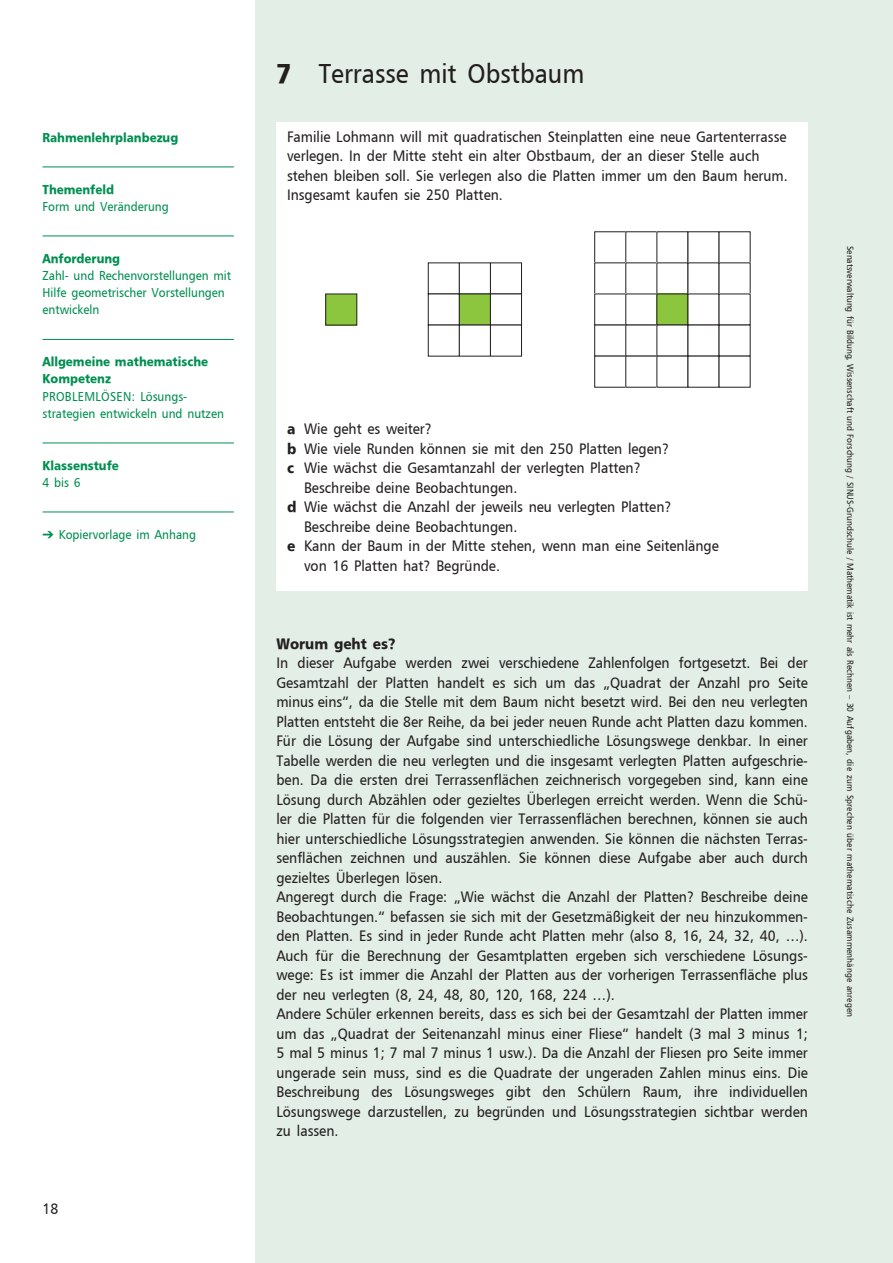
<style>
.page{position:relative;width:893px;height:1263px;background:#fff}
.page>*{position:absolute;margin:0;border:0;box-sizing:border-box;transform-origin:0 0}
.Überschrift{font:27px "Sen BJS Normal";color:#231f20}
.Fließtext{font:15px/19.5px "Sen BJS Normal";color:#231f20;text-align:justify}
.Fließtext_Kasten{font:15px/19.5px "Sen BJS Normal";color:#231f20}
.Fließtext-2{font:15px "Sen BJS Bold";color:#231f20}
.Randspalte{font:12.75px/17.2px "Sen BJS Normal";color:#008f51}
.Randspalte-2{font:12.75px/17.2px "Sen BJS Bold";color:#008f51}
.t1{font:9px "Sen BJS Normal";color:#231f20}
.s1{font-family:"Sen BJS Bold"}
</style>
<div class="page">
<div style="left:255px;top:0;width:638px;height:1263px;background:#e3eee6"></div>
<div style="left:276px;top:122px;width:532px;height:468px;background:#fff"></div>
<hr style="left:43px;top:167px;width:191px;height:1px;background:#008f51">
<hr style="left:43px;top:236px;width:191px;height:1px;background:#008f51">
<hr style="left:43px;top:339px;width:191px;height:1px;background:#008f51">
<hr style="left:43px;top:443px;width:191px;height:1px;background:#008f51">
<hr style="left:43px;top:512px;width:191px;height:1px;background:#008f51">
<div style="left:326px;top:294px;width:31px;height:31px;background:#8bc63e"></div>
<div style="left:325px;top:294px;width:32px;height:31px;border:1px solid #231f20"></div>
<div style="left:428px;top:262px;width:32px;height:32px;border:1px solid #231f20"></div>
<div style="left:428px;top:294px;width:32px;height:31px;border:1px solid #231f20"></div>
<div style="left:428px;top:325px;width:32px;height:31px;border:1px solid #231f20"></div>
<div style="left:459px;top:262px;width:32px;height:32px;border:1px solid #231f20"></div>
<div style="left:459px;top:294px;width:31px;height:31px;background:#8bc63e"></div>
<div style="left:459px;top:294px;width:32px;height:31px;border:1px solid #231f20"></div>
<div style="left:459px;top:325px;width:32px;height:31px;border:1px solid #231f20"></div>
<div style="left:490px;top:262px;width:32px;height:32px;border:1px solid #231f20"></div>
<div style="left:490px;top:294px;width:32px;height:31px;border:1px solid #231f20"></div>
<div style="left:490px;top:325px;width:32px;height:31px;border:1px solid #231f20"></div>
<div style="left:657px;top:294px;width:31px;height:31px;background:#8bc63e"></div>
<div style="left:656px;top:294px;width:32px;height:31px;border:1px solid #231f20"></div>
<p class="Randspalte-2" style="left:43px;top:129px;width:137px">Rahmenlehrplanbezug</p>
<p class="Randspalte-2" style="left:43px;top:180px;width:73px">Themenfeld</p>
<p class="Randspalte" style="left:43px;top:197px;width:128px">Form und Veränderung</p>
<p class="Randspalte-2" style="left:43px;top:249px;width:79px">Anforderung</p>
<p class="Randspalte" style="left:43px;top:266px;width:190px">Zahl- und Rechenvorstellungen mit<br>Hilfe geometrischer Vorstellungen entwickeln</p>
<p class="Randspalte-2" style="left:43px;top:353px;width:167px">Allgemeine mathematische<br>Kompetenz</p>
<p class="Randspalte" style="left:43px;top:387px;width:183px">PROBLEMLÖSEN: Lösungs&shy;strategien entwickeln und nutzen</p>
<p class="Randspalte-2" style="left:43px;top:456px;width:78px">Klassenstufe</p>
<p class="Randspalte" style="left:43px;top:473px;width:39px">4 bis 6</p>
<p class="Randspalte" style="left:43px;top:525px;width:155px">➔ Kopiervorlage im Anhang</p>
<p class="Fließtext" style="left:43px;top:1199px;width:17px">18</p>
<p class="Überschrift" style="left:276px;top:57px;width:310px"><span class="s1">7</span> Terrasse mit Obstbaum</p>
<p class="Fließtext_Kasten" style="left:287px;top:127px;width:502px">Familie Lohmann will mit quadratischen Steinplatten eine neue Gartenterrasse verlegen. In der Mitte steht ein alter Obstbaum, der an dieser Stelle auch stehen bleiben soll. Sie verlegen also die Platten immer um den Baum herum.</p>
<p class="Fließtext_Kasten" style="left:287px;top:185px;width:217px">Insgesamt kaufen sie 250 Platten.</p>
<p class="Fließtext_Kasten" style="left:287px;top:419px;width:146px"><span class="s1">a</span> Wie geht es weiter?</p>
<p class="Fließtext_Kasten" style="left:287px;top:439px;width:384px"><span class="s1">b</span> Wie viele Runden können sie mit den 250 Platten legen?</p>
<p class="Fließtext_Kasten" style="left:304px;top:458px;width:338px;text-indent:-17px"><span class="s1">c</span> Wie wächst die Gesamtanzahl der verlegten Platten?<br>Beschreibe deine Beobachtungen.</p>
<p class="Fließtext_Kasten" style="left:304px;top:497px;width:369px;text-indent:-17px"><span class="s1">d</span> Wie wächst die Anzahl der jeweils neu verlegten Platten?<br>Beschreibe deine Beobachtungen.</p>
<p class="Fließtext_Kasten" style="left:304px;top:536px;width:416px;text-indent:-17px"><span class="s1">e</span> Kann der Baum in der Mitte stehen, wenn man eine Seitenlänge von 16 Platten hat? Begründe.</p>
<p class="Fließtext-2" style="left:276px;top:634px;width:121px">Worum geht es?</p>
<p class="Fließtext" style="left:276px;top:653px;width:533px">In dieser Aufgabe werden zwei verschiedene Zahlenfolgen fortgesetzt. Bei der Gesamtzahl der Platten handelt es sich um das „Quadrat der Anzahl pro Seite minus eins“, da die Stelle mit dem Baum nicht besetzt wird. Bei den neu verlegten Platten entsteht die 8er Reihe, da bei jeder neuen Runde acht Platten dazu kommen.</p>
<p class="Fließtext" style="left:276px;top:731px;width:533px">Für die Lösung der Aufgabe sind unterschiedliche Lösungswege denkbar. In einer Tabelle werden die neu verlegten und die insgesamt verlegten Platten aufgeschrie&shy;ben. Da die ersten drei Terrassenflächen zeichnerisch vorgegeben sind, kann eine Lösung durch Abzählen oder gezieltes Überlegen erreicht werden. Wenn die Schü&shy;ler die Platten für die folgenden vier Terrassenflächen berechnen, können sie auch hier unterschiedliche Lösungsstrategien anwenden. Sie können die nächsten Terras&shy;senflächen zeichnen und auszählen. Sie können diese Aufgabe aber auch durch gezieltes Überlegen lösen.</p>
<p class="Fließtext" style="left:276px;top:887px;width:533px">Angeregt durch die Frage: „Wie wächst die Anzahl der Platten? Beschreibe deine Beobachtungen.“ befassen sie sich mit der Gesetzmäßigkeit der neu hinzukommen&shy;den Platten. Es sind in jeder Runde acht Platten mehr (also 8, 16, 24, 32, 40, …).<br>Auch für die Berechnung der Gesamtplatten ergeben sich verschiedene Lösungs&shy;wege: Es ist immer die Anzahl der Platten aus der vorherigen Terrassenfläche plus der neu verlegten (8, 24, 48, 80, 120, 168, 224 …).</p>
<p class="Fließtext" style="left:276px;top:1004px;width:533px">Andere Schüler erkennen bereits, dass es sich bei der Gesamtzahl der Platten immer um das „Quadrat der Seitenanzahl minus einer Fliese“ handelt (3 mal 3 minus 1; 5 mal 5 minus 1; 7 mal 7 minus 1 usw.). Da die Anzahl der Fliesen pro Seite immer ungerade sein muss, sind es die Quadrate der ungeraden Zahlen minus eins. Die Beschreibung des Lösungsweges gibt den Schülern Raum, ihre individuellen Lösungswege darzustellen, zu begründen und Lösungsstrategien sichtbar werden zu lassen.</p>
<p class="t1" style="left:856px;top:246px;width:772px;rotate:90deg">Senatsverwaltung für Bildung, Wissenschaft und Forschung / SINUS-Grundschule / Mathematik ist mehr als Rechnen — 30 Aufgaben, die zum Sprechen über mathematische Zusammenhänge anregen</p>
</div>
